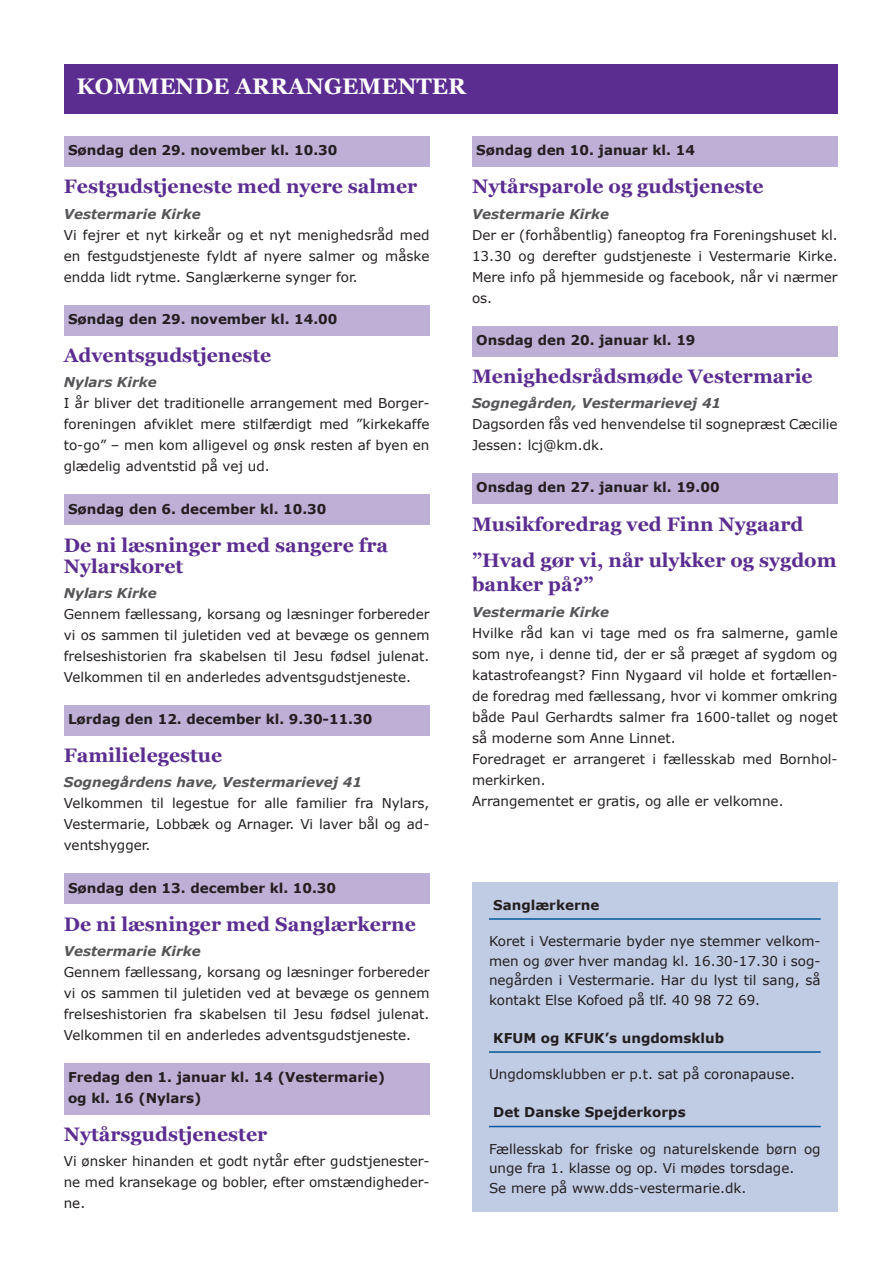
<style>
.page{position:relative;width:893px;height:1263px;background:#fff}
.page>*{position:absolute;margin:0;border:0;box-sizing:border-box;transform-origin:0 0}
.t1{font:700 22.5px "Georgia";color:#fff}
.t2{font:700 19.5px/21px "Georgia";color:#5c2d91}
.t3{font:13.5px/21px "Verdana";color:#231f20;text-align:justify}
.t4{font:700 13.5px/21px "Verdana";color:#231f20}
.t5{font:italic 700 13.5px "Verdana";color:#565659}
</style>
<div class="page">
<div style="left:64px;top:137px;width:365px;height:30px;background:#beafd6"></div>
<div style="left:64px;top:305px;width:365px;height:30px;background:#beafd6"></div>
<div style="left:64px;top:495px;width:365px;height:30px;background:#beafd6"></div>
<div style="left:64px;top:705px;width:365px;height:30px;background:#beafd6"></div>
<div style="left:64px;top:874px;width:365px;height:30px;background:#beafd6"></div>
<div style="left:64px;top:1063px;width:365px;height:51px;background:#beafd6"></div>
<div style="left:472px;top:137px;width:366px;height:30px;background:#beafd6"></div>
<div style="left:472px;top:326px;width:366px;height:30px;background:#beafd6"></div>
<div style="left:472px;top:474px;width:366px;height:30px;background:#beafd6"></div>
<div style="left:64px;top:64px;width:774px;height:50px;background:#5c2d91"></div>
<div style="left:472px;top:882px;width:366px;height:330px;background:#c0cbe4"></div>
<hr style="left:489px;top:918px;width:332px;height:2px;background:#00599d">
<hr style="left:489px;top:1051px;width:332px;height:2px;background:#00599d">
<hr style="left:489px;top:1126px;width:332px;height:1px;background:#00599d">
<h1 class="t1" style="left:77px;top:69px;width:391px">KOMMENDE ARRANGEMENTER</h1>
<p class="t4" style="left:68px;top:140px;width:271px">Søndag den 29. november kl. 10.30</p>
<h2 class="t2" style="left:64px;top:175px;width:355px">Festgudstjeneste med nyere salmer</h2>
<p class="t5" style="left:64px;top:205px;width:139px">Vestermarie Kirke</p>
<p class="t3" style="left:64px;top:224px;width:367px">Vi fejrer et nyt kirkeår og et nyt menighedsråd med en festgudstjeneste fyldt af nyere salmer og måske endda lidt rytme. Sanglærkerne synger for.</p>
<p class="t4" style="left:68px;top:309px;width:271px">Søndag den 29. november kl. 14.00</p>
<h2 class="t2" style="left:64px;top:344px;width:209px">Adventsgudstjeneste</h2>
<p class="t5" style="left:64px;top:373px;width:94px">Nylars Kirke</p>
<p class="t3" style="left:64px;top:393px;width:367px">I år bliver det traditionelle arrangement med Borger&shy;foreningen afviklet mere stilfærdigt med ”kirkekaffe to-go” – men kom alligevel og ønsk resten af byen en glædelig adventstid på vej ud.</p>
<p class="t4" style="left:68px;top:498px;width:260px">Søndag den 6. december kl. 10.30</p>
<h2 class="t2" style="left:64px;top:533px;width:326px">De ni læsninger med sangere fra<br>Nylarskoret</h2>
<p class="t5" style="left:64px;top:584px;width:94px">Nylars Kirke</p>
<p class="t3" style="left:64px;top:603px;width:367px">Gennem fællessang, korsang og læsninger forbereder vi os sammen til juletiden ved at bevæge os gennem frelseshistorien fra skabelsen til Jesu fødsel julenat.<br>Velkommen til en anderledes adventsgudstjeneste.</p>
<p class="t4" style="left:68px;top:709px;width:306px">Lørdag den 12. december kl. 9.30-11.30</p>
<h2 class="t2" style="left:64px;top:744px;width:160px">Familielegestue</h2>
<p class="t5" style="left:64px;top:774px;width:300px">Sognegårdens have, Vestermarievej 41</p>
<p class="t3" style="left:64px;top:793px;width:367px">Velkommen til legestue for alle familier fra Nylars, Vestermarie, Lobbæk og Arnager. Vi laver bål og ad&shy;ventshygger.</p>
<p class="t4" style="left:68px;top:877px;width:270px">Søndag den 13. december kl. 10.30</p>
<h2 class="t2" style="left:64px;top:912px;width:354px">De ni læsninger med Sanglærkerne</h2>
<p class="t5" style="left:64px;top:942px;width:139px">Vestermarie Kirke</p>
<p class="t3" style="left:64px;top:962px;width:367px">Gennem fællessang, korsang og læsninger forbereder vi os sammen til juletiden ved at bevæge os gennem frelseshistorien fra skabelsen til Jesu fødsel julenat.<br>Velkommen til en anderledes adventsgudstjeneste.</p>
<p class="t4" style="left:68px;top:1067px;width:319px">Fredag den 1. januar kl. 14 (Vestermarie) og kl. 16 (Nylars)</p>
<h2 class="t2" style="left:64px;top:1123px;width:205px">Nytårsgudstjenester</h2>
<p class="t3" style="left:64px;top:1151px;width:367px">Vi ønsker hinanden et godt nytår efter gudstjenester&shy;ne med kransekage og bobler, efter omstændigheder&shy;ne.</p>
<p class="t4" style="left:476px;top:140px;width:220px">Søndag den 10. januar kl. 14</p>
<h2 class="t2" style="left:472px;top:175px;width:293px">Nytårsparole og gudstjeneste</h2>
<p class="t5" style="left:472px;top:205px;width:139px">Vestermarie Kirke</p>
<p class="t3" style="left:472px;top:224px;width:367px">Der er (forhåbentlig) faneoptog fra Foreningshuset kl.<br>13.30 og derefter gudstjeneste i Vestermarie Kirke.<br>Mere info på hjemmeside og facebook, når vi nærmer os.</p>
<p class="t4" style="left:476px;top:330px;width:221px">Onsdag den 20. januar kl. 19</p>
<h2 class="t2" style="left:472px;top:365px;width:342px">Menighedsrådsmøde Vestermarie</h2>
<p class="t5" style="left:472px;top:394px;width:251px">Sognegården, Vestermarievej 41</p>
<p class="t3" style="left:472px;top:414px;width:367px">Dagsorden fås ved henvendelse til sognepræst Cæcilie<br>Jessen: lcj@km.dk.</p>
<p class="t4" style="left:476px;top:477px;width:245px">Onsdag den 27. januar kl. 19.00</p>
<h2 class="t2" style="left:472px;top:504px;width:366px;line-height:36.8px">Musikforedrag ved Finn Nygaard ”Hvad gør vi, når ulykker og sygdom</h2>
<h2 class="t2" style="left:472px;top:573px;width:123px">banker på?”</h2>
<p class="t5" style="left:472px;top:603px;width:139px">Vestermarie Kirke</p>
<p class="t3" style="left:472px;top:622px;width:367px;text-align:left">Hvilke råd kan vi tage med os fra salmerne, gamle som nye, i denne tid, der er så præget af sygdom og katastrofeangst? Finn Nygaard vil holde et fortællen&shy;de foredrag med fællessang, hvor vi kommer omkring både Paul Gerhardts salmer fra 1600-tallet og noget så moderne som Anne Linnet.<br>Foredraget er arrangeret i fællesskab med Bornhol&shy;merkirken.<br>Arrangementet er gratis, og alle er velkomne.</p>
<p class="t4" style="left:493px;top:894px;width:108px">Sanglærkerne</p>
<p class="t3" style="left:489px;top:932px;width:333px;line-height:19.5px">Koret i Vestermarie byder nye stemmer velkom&shy;men og øver hver mandag kl. 16.30-17.30 i sog&shy;negården i Vestermarie. Har du lyst til sang, så kontakt Else Kofoed på tlf. 40 98 72 69.</p>
<p class="t4" style="left:493px;top:1027px;width:232px">KFUM og KFUK’s ungdomsklub</p>
<p class="t3" style="left:489px;top:1064px;width:308px">Ungdomsklubben er p.t. sat på coronapause.</p>
<p class="t4" style="left:493px;top:1102px;width:194px">Det Danske Spejderkorps</p>
<p class="t3" style="left:489px;top:1139px;width:333px;line-height:19.5px;text-align:left">Fællesskab for friske og naturelskende børn og unge fra 1. klasse og op. Vi mødes torsdage.<br>Se mere på www.dds-vestermarie.dk.</p>
</div>
